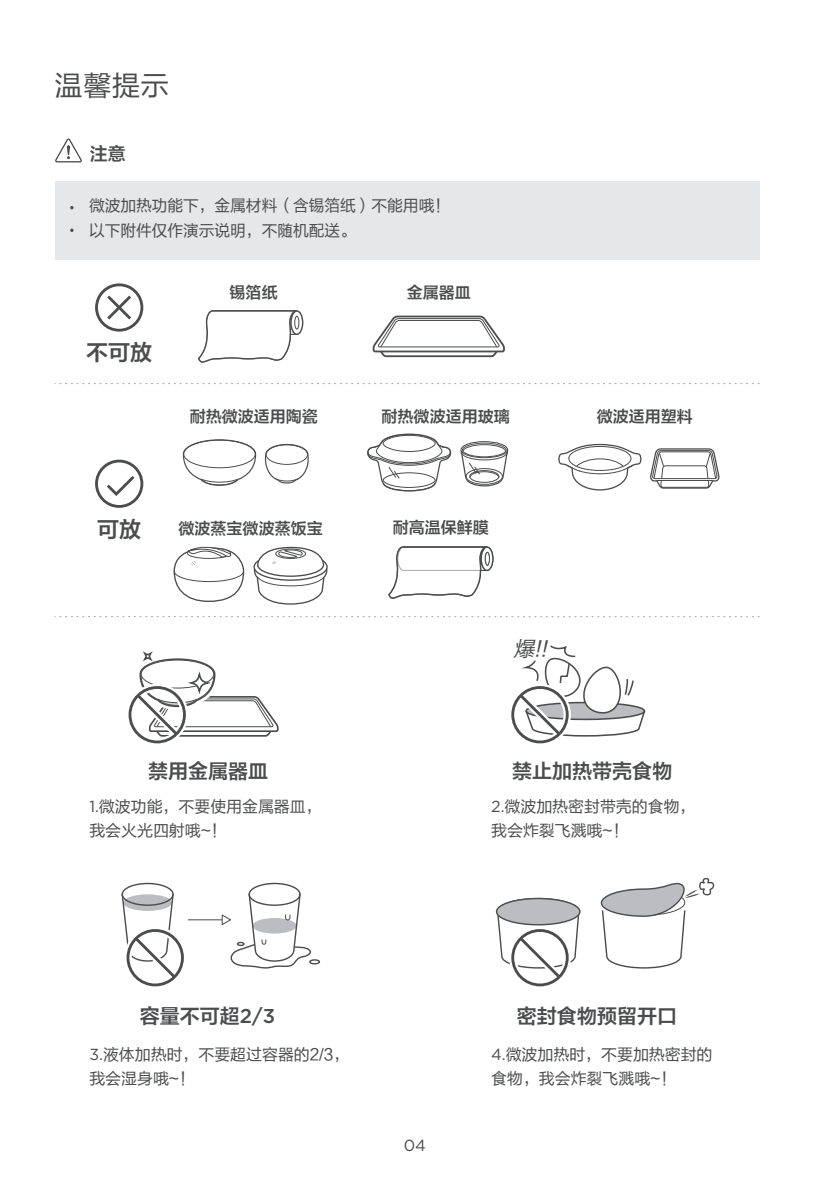
<style>
.page{position:relative;width:823px;height:1191px;background:#fff}
.page>*{position:absolute;margin:0;border:0;box-sizing:border-box;transform-origin:0 0}
.t1{font:28px "FZLTHK GBK1 0";color:#4b4c4d}
.t2{font:22px "FZLTZCHK GBK1 0";color:#4b4c4d}
.t3{font:italic 21.2px "FZLTHK GBK1 0";color:#4b4c4d}
.t4{font:20px "FZLTZCHK GBK1 0";color:#4b4c4d}
.t5{font:18px "FZLTZCHK GBK1 0";color:#4b4c4d}
.t6{font:16px/24px "FZLTHK GBK1 0";color:#4b4c4d}
.t7{font:16px "FZLTZCHK GBK1 0";color:#4b4c4d}
.t8{font:16px "Gotham";color:#4b4c4d}
.s1{font-family:"Gotham"}
.s2{font-family:"Gotham";font-weight:500}
</style>
<div class="page">
<svg style="left:55px;top:138px;width:27px;height:25px"></svg>
<div style="left:55px;top:181px;width:704px;height:78px;background:#e6e7e9"></div>
<hr style="left:188px;top:919px;width:34px;height:1px;background:#4b4c4d">
<div style="left:121px;top:882px;width:53px;height:24px;border:1px solid #4b4c4d;border-radius:50%"></div>
<div style="left:309px;top:959px;width:11px;height:5px;border:1px solid #4b4c4d;border-radius:50%"></div>
<div style="left:248px;top:882px;width:52px;height:24px;border:1px solid #4b4c4d;border-radius:50%"></div>
<svg style="left:221px;top:892px;width:98px;height:77px"></svg>
<div style="left:144px;top:652px;width:7px;height:8px;border:2px solid #4b4c4d"></div>
<svg style="left:128px;top:653px;width:151px;height:91px"></svg>
<svg style="left:121px;top:892px;width:63px;height:95px"></svg>
<svg style="left:600px;top:877px;width:114px;height:92px"></svg>
<svg style="left:511px;top:645px;width:135px;height:99px"></svg>
<svg style="left:496px;top:897px;width:84px;height:90px"></svg>
<svg style="left:55px;top:383px;width:704px;height:1px"></svg>
<svg style="left:55px;top:616px;width:704px;height:1px"></svg>
<svg style="left:291px;top:311px;width:11px;height:23px"></svg>
<div style="left:290px;top:310px;width:13px;height:25px;border:1px solid #4b4c4d;border-radius:50%"></div>
<div style="left:294px;top:316px;width:5px;height:13px;border:1px solid #4b4c4d;border-radius:50%"></div>
<svg style="left:198px;top:310px;width:99px;height:53px"></svg>
<svg style="left:182px;top:439px;width:74px;height:47px"></svg>
<svg style="left:264px;top:443px;width:45px;height:41px"></svg>
<svg style="left:460px;top:441px;width:48px;height:46px"></svg>
<svg style="left:367px;top:433px;width:84px;height:59px"></svg>
<svg style="left:650px;top:448px;width:70px;height:41px"></svg>
<hr style="left:656px;top:480px;width:56px;height:1px;background:#4b4c4d">
<svg style="left:558px;top:443px;width:82px;height:48px"></svg>
<svg style="left:173px;top:546px;width:72px;height:56px"></svg>
<svg style="left:253px;top:546px;width:75px;height:59px"></svg>
<div style="left:480px;top:547px;width:13px;height:24px;border:1px solid #4b4c4d;border-radius:50%"></div>
<svg style="left:481px;top:547px;width:11px;height:23px"></svg>
<div style="left:480px;top:546px;width:13px;height:25px;border:1px solid #4b4c4d;border-radius:50%"></div>
<svg style="left:388px;top:546px;width:99px;height:53px"></svg>
<svg style="left:485px;top:552px;width:4px;height:13px"></svg>
<div style="left:484px;top:552px;width:5px;height:13px;border:1px solid #4b4c4d;border-radius:50%"></div>
<svg style="left:372px;top:315px;width:133px;height:43px"></svg>
<div style="left:95px;top:459px;width:48px;height:49px;border:3px solid #4b4c4d;border-radius:50%"></div>
<svg style="left:107px;top:476px;width:30px;height:22px"></svg>
<div style="left:95px;top:283px;width:48px;height:49px;border:3px solid #4b4c4d;border-radius:50%"></div>
<svg style="left:104px;top:292px;width:27px;height:28px"></svg>
<h1 class="t1" style="left:55px;top:70px;width:116px">温馨提示</h1>
<p class="t5" style="left:90px;top:144px;width:37px">注意</p>
<p class="t6" style="left:89px;top:193px;width:362px;line-height:25px">微波加热功能下，金属材料（含锡箔纸）不能用哦！以下附件仅作演示说明，不随机配送。</p>
<h2 class="t2" style="left:86px;top:340px;width:67px">不可放</h2>
<p class="t7" style="left:229px;top:284px;width:49px">锡箔纸</p>
<p class="t7" style="left:406px;top:284px;width:65px">金属器皿</p>
<p class="t7" style="left:190px;top:408px;width:129px">耐热微波适用陶瓷</p>
<p class="t7" style="left:381px;top:408px;width:129px">耐热微波适用玻璃</p>
<p class="t7" style="left:596px;top:408px;width:97px">微波适用塑料</p>
<h2 class="t2" style="left:97px;top:517px;width:45px">可放</h2>
<p class="t7" style="left:178px;top:519px;width:145px">微波蒸宝微波蒸饭宝</p>
<p class="t7" style="left:392px;top:519px;width:97px">耐高温保鲜膜</p>
<h3 class="t3" style="left:513px;top:637px;width:40px">爆!!</h3>
<p class="t4" style="left:148px;top:760px;width:121px">禁用金属器皿</p>
<p class="t6" style="left:89px;top:795px;width:234px"><span class="s1">1.</span>微波功能，不要使用金属器皿，我会火光四射哦~！</p>
<p class="t4" style="left:512px;top:759px;width:161px">禁止加热带壳食物</p>
<p class="t6" style="left:491px;top:795px;width:206px"><span class="s1">2.</span>微波加热密封带壳的食物，我会炸裂飞溅哦~！</p>
<p class="t4" style="left:140px;top:1004px;width:137px">容量不可超<span class="s2">2/3</span></p>
<p class="t6" style="left:89px;top:1042px;width:261px"><span class="s1">3.</span>液体加热时，不要超过容器的2/3，我会湿身哦~！</p>
<p class="t8" style="left:403px;top:1135px;width:24px">04</p>
<p class="t4" style="left:516px;top:1004px;width:161px">密封食物预留开口</p>
<p class="t6" style="left:491px;top:1042px;width:223px"><span class="s1">4.</span>微波加热时，不要加热密封的食物，我会炸裂飞溅哦~！</p>
</div>
